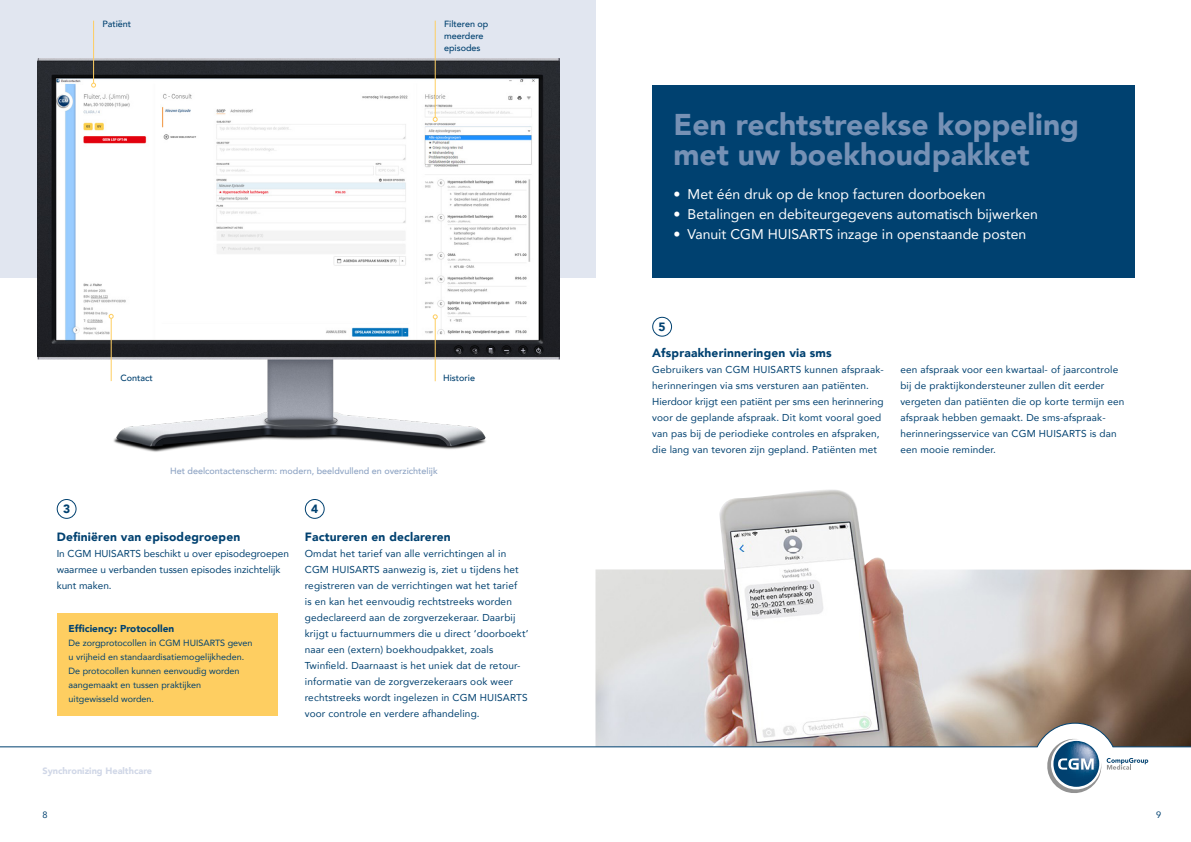
<style>
.page{position:relative;width:1191px;height:842px;background:#fff}
.page>*{position:absolute;margin:0;border:0;box-sizing:border-box;transform-origin:0 0}
.t1{font:900 30px/30px "Avenir";color:#7691b5}
.t2{font:14px "Avenir";color:#fff}
.t3{font:900 12px "Avenir";letter-spacing:.015em;color:#004170}
.t4{font:10px/16px "Avenir";letter-spacing:.015em;color:#004170}
.t5{font:900 10px "Avenir";color:#004170}
.t6{font:900 9.2px "Avenir";color:#d0d7e7}
.t7{font:9.2px "Avenir";color:#004170}
.t8{font:9px/14px "Avenir";color:#004170}
.t9{font:500 9px "Avenir";color:#8da3c3}
.t10{font:500 9px/12px "Avenir";color:#004170}
</style>
<div class="page">
<div style="left:0;top:0;width:595px;height:277px;background:#e1e6f0"></div>
<div style="left:57px;top:613px;width:221px;height:103px;background:#fece61"></div>
<div style="left:652px;top:85px;width:482px;height:192px;background:#004170"></div>
<img style="left:595px;top:490px;width:596px;height:232px">
<div style="left:57px;top:499px;width:20px;height:20px;border:1px solid #004170;border-radius:50%"></div>
<div style="left:305px;top:499px;width:20px;height:20px;border:1px solid #004170;border-radius:50%"></div>
<div style="left:652px;top:317px;width:20px;height:20px;border:1px solid #004170;border-radius:50%"></div>
<img style="left:37px;top:59px;width:522px;height:393px">
<hr style="left:111px;top:318px;width:1px;height:63px;background:#fece61">
<svg style="left:109px;top:314px;width:5px;height:5px"></svg>
<hr style="left:93px;top:21px;width:1px;height:62px;background:#fece61">
<svg style="left:91px;top:83px;width:5px;height:5px"></svg>
<hr style="left:435px;top:21px;width:1px;height:96px;background:#fece61">
<svg style="left:433px;top:117px;width:5px;height:5px"></svg>
<hr style="left:435px;top:319px;width:1px;height:62px;background:#fece61">
<svg style="left:433px;top:314px;width:5px;height:5px"></svg>
<svg style="left:0;top:722px;width:1191px;height:40px"></svg>
<svg style="left:1043px;top:737px;width:105px;height:56px"></svg>
<p class="t10" style="left:102px;top:17px;width:30px">Patiënt</p>
<p class="t10" style="left:444px;top:17px;width:46px">Filteren op meerdere episodes</p>
<p class="t10" style="left:120px;top:372px;width:34px">Contact</p>
<p class="t10" style="left:443px;top:372px;width:33px">Historie</p>
<p class="t9" style="left:170px;top:463px;width:269px">Het deelcontactenscherm: modern, beeldvullend en overzichtelijk</p>
<p class="t3" style="left:63px;top:499px;width:9px">3</p>
<p class="t3" style="left:311px;top:499px;width:9px">4</p>
<p class="t3" style="left:57px;top:527px;width:185px">Definiëren van episodegroepen</p>
<p class="t4" style="left:57px;top:545px;width:234px">In CGM HUISARTS beschikt u over episodegroepen waarmee u verbanden tussen episodes inzichtelijk kunt maken.</p>
<p class="t5" style="left:69px;top:619px;width:107px">Efficiency: Protocollen</p>
<p class="t8" style="left:69px;top:635px;width:185px">De zorgprotocollen in CGM HUISARTS geven u vrijheid en standaardisatiemogelijkheden.<br>De protocollen kunnen eenvoudig worden aangemaakt en tussen praktijken uitgewisseld worden.</p>
<p class="t3" style="left:305px;top:527px;width:147px">Factureren en declareren</p>
<p class="t4" style="left:305px;top:545px;width:225px">Omdat het tarief van alle verrichtingen al in CGM HUISARTS aanwezig is, ziet u tijdens het registreren van de verrichtingen wat het tarief<br>is en kan het eenvoudig rechtstreeks worden gedeclareerd aan de zorgverzekeraar. Daarbij krijgt u factuurnummers die u direct ‘doorboekt’ naar een (extern) boekhoudpakket, zoals Twinfield. Daarnaast is het uniek dat de retour&shy;informatie van de zorgverzekeraars ook weer rechtstreeks wordt ingelezen in CGM HUISARTS voor controle en verdere afhandeling.</p>
<h1 class="t1" style="left:673px;top:109px;width:407px">Een rechtstreekse koppeling met uw boekhoudpakket</h1>
<h2 class="t2" style="left:673px;top:183px;width:314px">• Met één druk op de knop facturen doorboeken</h2>
<h2 class="t2" style="left:673px;top:203px;width:366px">• Betalingen en debiteurgegevens automatisch bijwerken</h2>
<h2 class="t2" style="left:673px;top:223px;width:354px">• Vanuit CGM HUISARTS inzage in openstaande posten</h2>
<p class="t3" style="left:658px;top:316px;width:9px">5</p>
<p class="t3" style="left:652px;top:343px;width:181px">Afspraakherinneringen via sms</p>
<p class="t4" style="left:652px;top:361px;width:233px">Gebruikers van CGM HUISARTS kunnen afspraak&shy;herinneringen via sms versturen aan patiënten.<br>Hierdoor krijgt een patiënt per sms een herinnering voor de geplande afspraak. Dit komt vooral goed van pas bij de periodieke controles en afspraken, die lang van tevoren zijn gepland. Patiënten met</p>
<p class="t4" style="left:900px;top:361px;width:226px">een afspraak voor een kwartaal- of jaarcontrole bij de praktijkondersteuner zullen dit eerder vergeten dan patiënten die op korte termijn een afspraak hebben gemaakt. De sms-afspraak&shy;herinneringsservice van CGM HUISARTS is dan een mooie reminder.</p>
<p class="t6" style="left:43px;top:763px;width:111px">Synchronizing Healthcare</p>
<p class="t7" style="left:43px;top:807px;width:7px">8</p>
<p class="t7" style="left:1156px;top:807px;width:7px">9</p>
</div>
